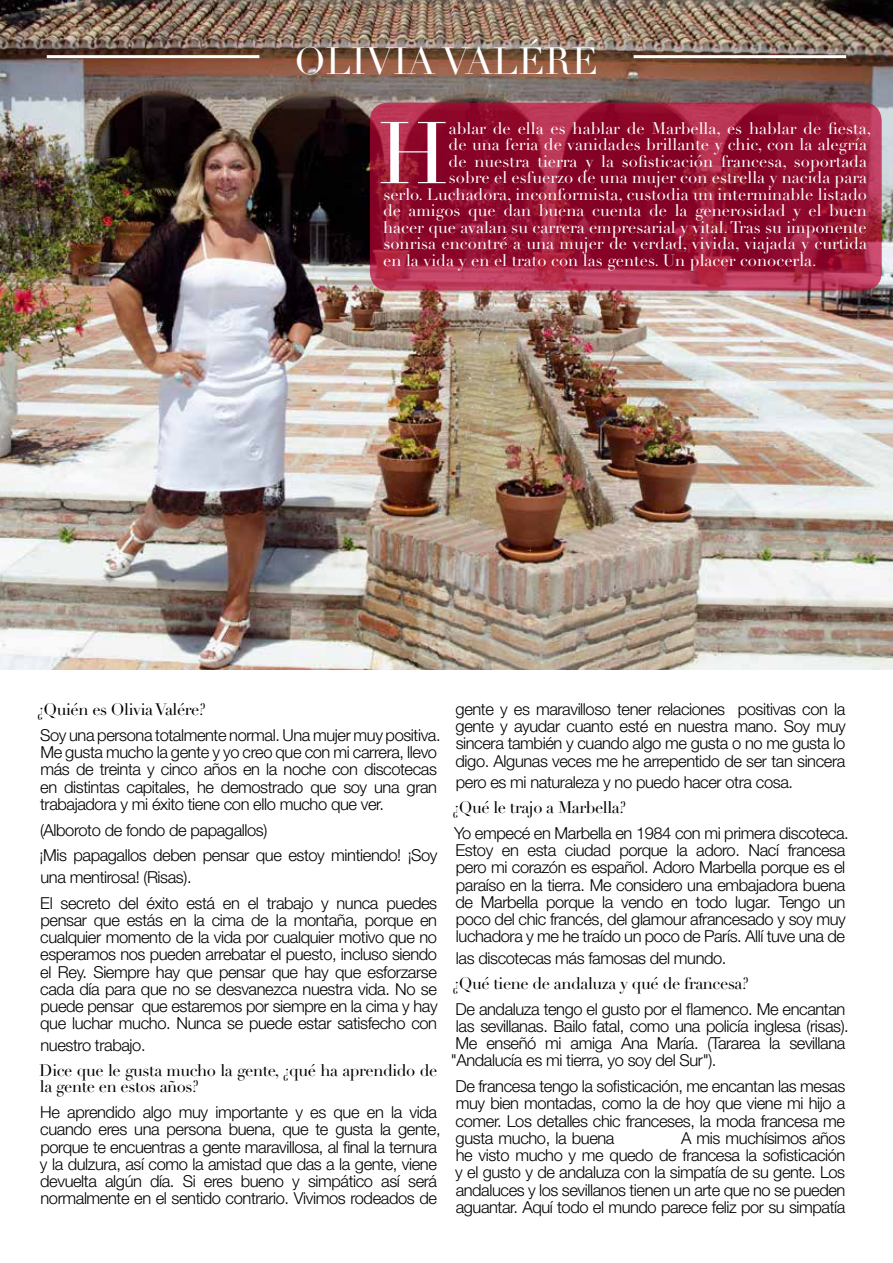
<style>
.page{position:relative;width:893px;height:1263px;background:#fff}
.page>*{position:absolute;margin:0;border:0;box-sizing:border-box;transform-origin:0 0}
.t1{font:85.95px "Didot LT Std";color:#fff}
.t2{font:37.5px "Didot LT Std";color:#fff}
.t3{font:300 16.5px/17.2px "Helvetica Neue LT Std";letter-spacing:-.025em;color:#000}
.t4{font:16.5px "Didot LT Std";color:#fff}
.t5{font:16.5px/16.5px "Didot LT Std";letter-spacing:-.025em;color:#000}
</style>
<div class="page">
<img style="left:0;top:0;width:893px;height:669px">
<hr style="left:47px;top:55px;width:212px;height:3px;background:#fff">
<hr style="left:634px;top:55px;width:212px;height:3px;background:#fff">
<svg style="left:370px;top:103px;width:512px;height:188px"></svg>
<h2 class="t2" style="left:295px;top:39px;width:305px">OLIVIA VALÉRE</h2>
<h1 class="t1" style="left:378px;top:102px;width:72px">H</h1>
<p class="t4" style="left:449px;top:118px;width:424px">ablar de ella es hablar de Marbella, es hablar de fiesta,</p>
<p class="t4" style="left:449px;top:135px;width:420px">de una feria de vanidades brillante y chic, con la alegría</p>
<p class="t4" style="left:449px;top:151px;width:420px">de nuestra tierra y la sofisticación francesa, soportada</p>
<p class="t4" style="left:449px;top:168px;width:420px">sobre el esfuerzo de una mujer con estrella y nacida para</p>
<p class="t4" style="left:383px;top:184px;width:485px">serlo. Luchadora, inconformista, custodia un interminable listado</p>
<p class="t4" style="left:383px;top:201px;width:485px">de amigos que dan buena cuenta de la generosidad y el buen</p>
<p class="t4" style="left:383px;top:217px;width:485px">hacer que avalan su carrera empresarial y vital. Tras su imponente</p>
<p class="t4" style="left:383px;top:234px;width:485px">sonrisa encontré a una mujer de verdad, vivida, viajada y curtida</p>
<p class="t4" style="left:383px;top:250px;width:435px">en la vida y en el trato con las gentes. Un placer conocerla.</p>
<p class="t5" style="left:37px;top:701px;width:170px">¿Quién es Olivia Valére?</p>
<p class="t3" style="left:40px;top:726px;width:402px">Soy una persona totalmente normal. Una mujer muy positiva.<br>Me gusta mucho la gente y yo creo que con mi carrera, llevo más de treinta y cinco años en la noche con discotecas en distintas capitales, he demostrado que soy una gran trabajadora y mi éxito tiene con ello mucho que ver.</p>
<p class="t3" style="left:40px;top:816px;width:400px;line-height:25.8px">(Alboroto de fondo de papagallos)<br>¡Mis papagallos deben pensar que estoy mintiendo! ¡Soy</p>
<p class="t3" style="left:40px;top:864px;width:398px;line-height:25.8px">una mentirosa! (Risas).<br>El secreto del éxito está en el trabajo y nunca puedes</p>
<p class="t3" style="left:40px;top:911px;width:399px;text-align:justify">pensar que estás en la cima de la montaña, porque en cualquier momento de la vida por cualquier motivo que no esperamos nos pueden arrebatar el puesto, incluso siendo el Rey. Siempre hay que pensar que hay que esforzarse cada día para que no se desvanezca nuestra vida. No se puede pensar que estaremos por siempre en la cima y hay que luchar mucho. Nunca se puede estar satisfecho con</p>
<p class="t3" style="left:41px;top:1036px;width:107px">nuestro trabajo.</p>
<p class="t5" style="left:39px;top:1062px;width:400px">Dice que le gusta mucho la gente, ¿qué ha aprendido de la gente en estos años?</p>
<p class="t3" style="left:40px;top:1103px;width:402px">He aprendido algo muy importante y es que en la vida cuando eres una persona buena, que te gusta la gente, porque te encuentras a gente maravillosa, al final la ternura y la dulzura, así como la amistad que das a la gente, viene devuelta algún día. Si eres bueno y simpático así será normalmente en el sentido contrario. Vivimos rodeados de</p>
<p class="t3" style="left:456px;top:700px;width:392px;text-align:justify">gente y es maravilloso tener relaciones positivas con la gente y ayudar cuanto esté en nuestra mano. Soy muy sincera también y cuando algo me gusta o no me gusta lo digo. Algunas veces me he arrepentido de ser tan sincera</p>
<p class="t3" style="left:456px;top:773px;width:339px">pero es mi naturaleza y no puedo hacer otra cosa.</p>
<p class="t5" style="left:452px;top:799px;width:175px">¿Qué le trajo a Marbella?</p>
<p class="t3" style="left:454px;top:824px;width:396px">Yo empecé en Marbella en 1984 con mi primera discoteca.<br>Estoy en esta ciudad porque la adoro. Nací francesa pero mi corazón es español. Adoro Marbella porque es el paraíso en la tierra. Me considero una embajadora buena de Marbella porque la vendo en todo lugar. Tengo un poco del chic francés, del glamour afrancesado y soy muy luchadora y me he traído un poco de París. Allí tuve una de</p>
<p class="t3" style="left:456px;top:949px;width:272px">las discotecas más famosas del mundo.</p>
<p class="t5" style="left:452px;top:975px;width:298px">¿Qué tiene de andaluza y qué de francesa?</p>
<p class="t3" style="left:456px;top:1000px;width:391px">De andaluza tengo el gusto por el flamenco. Me encantan</p>
<p class="t3" style="left:456px;top:1017px;width:394px">las sevillanas. Bailo fatal, como una policía inglesa (risas).</p>
<p class="t3" style="left:456px;top:1034px;width:391px">Me enseñó mi amiga Ana María. (Tararea la sevillana</p>
<p class="t3" style="left:451px;top:1051px;width:267px">"Andalucía es mi tierra, yo soy del Sur").</p>
<p class="t3" style="left:456px;top:1077px;width:391px;text-align:justify">De francesa tengo la sofisticación, me encantan las mesas muy bien montadas, como la de hoy que viene mi hijo a comer. Los detalles chic franceses, la moda francesa me gusta mucho, la buena</p>
<p class="t3" style="left:455px;top:1129px;width:392px;text-align:justify;text-indent:226px">A mis muchísimos años he visto mucho y me quedo de francesa la sofisticación y el gusto y de andaluza con la simpatía de su gente. Los andaluces y los sevillanos tienen un arte que no se pueden aguantar. Aquí todo el mundo parece feliz por su simpatía</p>
</div>
